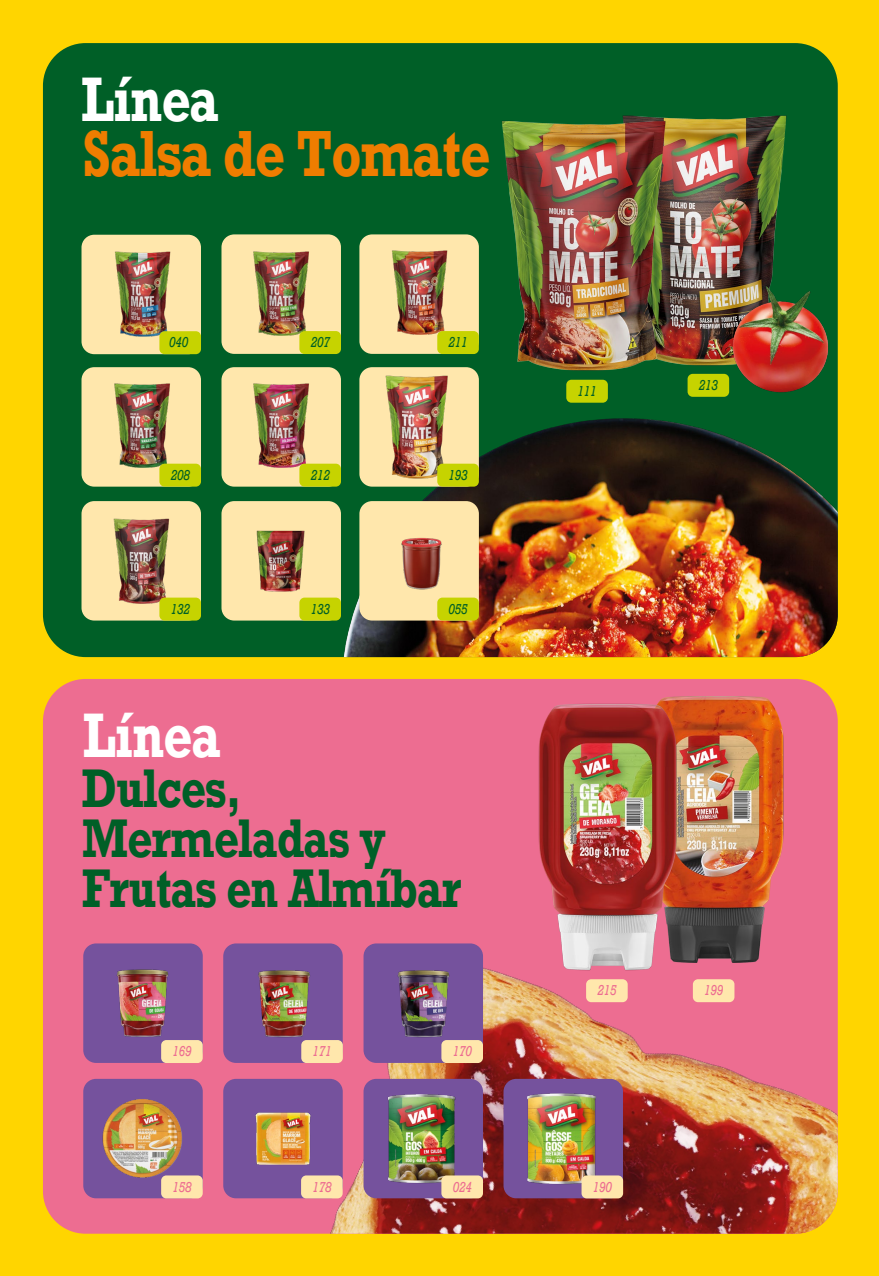
<style>
.page{position:relative;width:879px;height:1276px;background:#ffd500}
.page>*{position:absolute;margin:0;border:0;box-sizing:border-box;transform-origin:0 0}
.t1{font:700 61.2px "Rockwell";letter-spacing:-.02em;color:#ef7d00;scale:.8 1}
.t2{font:700 59.1px "Rockwell";letter-spacing:-.02em;color:#fff;scale:.8 1}
.t3{font:700 51px/49.9px "Rockwell";letter-spacing:-.02em;color:#005f27;scale:.8 1}
.t4{font:italic 13.5px "Rockwell";color:#005f27;scale:.8 1}
.t5{font:italic 13.5px "Rockwell";color:#ed6d91;scale:.8 1}
</style>
<div class="page">
<div style="left:43px;top:43px;width:794px;height:614px;background:#005f27;border-radius:43px"></div>
<div style="left:43px;top:679px;width:794px;height:554px;background:#ed6d91;border-radius:43px"></div>
<img style="left:317px;top:375px;width:520px;height:282px">
<img style="left:292px;top:1051px;width:545px;height:182px">
<div style="left:359px;top:501px;width:120px;height:119px;background:#ffe7ac;border-radius:13px"></div>
<img style="left:83px;top:1078px;width:120px;height:120px">
<img style="left:223px;top:1078px;width:120px;height:120px">
<img style="left:361px;top:1078px;width:121px;height:121px">
<img style="left:501px;top:1078px;width:120px;height:120px">
<img style="left:83px;top:943px;width:120px;height:120px">
<div style="left:363px;top:943px;width:121px;height:120px;background:#75529d"></div>
<img style="left:224px;top:943px;width:120px;height:120px">
<img style="left:759px;top:64px;width:79px;height:215px">
<img style="left:407px;top:115px;width:352px;height:306px">
<img style="left:718px;top:279px;width:120px;height:163px">
<img style="left:82px;top:502px;width:119px;height:118px">
<img style="left:401px;top:537px;width:41px;height:53px">
<img style="left:360px;top:368px;width:118px;height:118px">
<img style="left:221px;top:502px;width:119px;height:118px">
<img style="left:83px;top:235px;width:118px;height:118px">
<img style="left:83px;top:367px;width:118px;height:118px">
<img style="left:222px;top:367px;width:118px;height:118px">
<img style="left:222px;top:234px;width:118px;height:119px">
<img style="left:360px;top:233px;width:118px;height:118px">
<img style="left:500px;top:616px;width:338px;height:427px">
<img style="left:393px;top:623px;width:428px;height:428px">
<div style="left:566px;top:380px;width:42px;height:23px;background:#c6d300;border-radius:5px"></div>
<div style="left:687px;top:374px;width:42px;height:23px;background:#c6d300;border-radius:5px"></div>
<div style="left:299px;top:331px;width:42px;height:23px;background:#c6d300;border-radius:5px"></div>
<div style="left:437px;top:331px;width:42px;height:23px;background:#c6d300;border-radius:5px"></div>
<div style="left:299px;top:464px;width:42px;height:22px;background:#c6d300;border-radius:5px"></div>
<div style="left:159px;top:464px;width:42px;height:22px;background:#c6d300;border-radius:5px"></div>
<div style="left:159px;top:331px;width:42px;height:23px;background:#c6d300;border-radius:5px"></div>
<div style="left:437px;top:464px;width:42px;height:22px;background:#c6d300;border-radius:5px"></div>
<div style="left:299px;top:597px;width:42px;height:23px;background:#c6d300;border-radius:5px"></div>
<div style="left:159px;top:597px;width:42px;height:23px;background:#c6d300;border-radius:5px"></div>
<div style="left:437px;top:597px;width:42px;height:23px;background:#c6d300;border-radius:5px"></div>
<div style="left:161px;top:1040px;width:42px;height:23px;background:#ffe7ac;border-radius:5px"></div>
<div style="left:301px;top:1040px;width:42px;height:23px;background:#ffe7ac;border-radius:5px"></div>
<div style="left:441px;top:1040px;width:42px;height:23px;background:#ffe7ac;border-radius:5px"></div>
<div style="left:581px;top:1175px;width:42px;height:23px;background:#ffe7ac;border-radius:5px"></div>
<div style="left:441px;top:1175px;width:42px;height:23px;background:#ffe7ac;border-radius:5px"></div>
<div style="left:301px;top:1175px;width:42px;height:23px;background:#ffe7ac;border-radius:5px"></div>
<div style="left:161px;top:1175px;width:42px;height:23px;background:#ffe7ac;border-radius:5px"></div>
<div style="left:586px;top:979px;width:41px;height:23px;background:#ffe7ac;border-radius:5px"></div>
<div style="left:693px;top:979px;width:41px;height:23px;background:#ffe7ac;border-radius:5px"></div>
<h2 class="t2" style="left:82px;top:61px;width:174px">Línea</h2>
<h1 class="t1" style="left:83px;top:114px;width:511px">Salsa de Tomate</h1>
<p class="t4" style="left:169px;top:334px;width:25px">040</p>
<p class="t4" style="left:311px;top:334px;width:25px">207</p>
<p class="t4" style="left:448px;top:334px;width:25px">211</p>
<p class="t4" style="left:171px;top:466px;width:25px">208</p>
<p class="t4" style="left:311px;top:466px;width:25px">212</p>
<p class="t4" style="left:448px;top:466px;width:25px">193</p>
<p class="t4" style="left:171px;top:600px;width:25px">132</p>
<p class="t4" style="left:311px;top:600px;width:25px">133</p>
<p class="t4" style="left:448px;top:600px;width:25px">055</p>
<h2 class="t2" style="left:83px;top:697px;width:174px">Línea</h2>
<h3 class="t3" style="left:82px;top:763px;width:476px">Dulces,<br>Mermeladas y<br>Frutas en Almíbar</h3>
<p class="t5" style="left:172px;top:1043px;width:25px">169</p>
<p class="t5" style="left:312px;top:1043px;width:25px">171</p>
<p class="t5" style="left:452px;top:1043px;width:25px">170</p>
<p class="t4" style="left:577px;top:382px;width:25px">111</p>
<p class="t4" style="left:699px;top:377px;width:25px">213</p>
<p class="t5" style="left:597px;top:982px;width:25px">215</p>
<p class="t5" style="left:704px;top:982px;width:25px">199</p>
<p class="t5" style="left:172px;top:1178px;width:25px">158</p>
<p class="t5" style="left:312px;top:1178px;width:25px">178</p>
<p class="t5" style="left:452px;top:1178px;width:25px">024</p>
<p class="t5" style="left:593px;top:1178px;width:25px">190</p>
</div>
